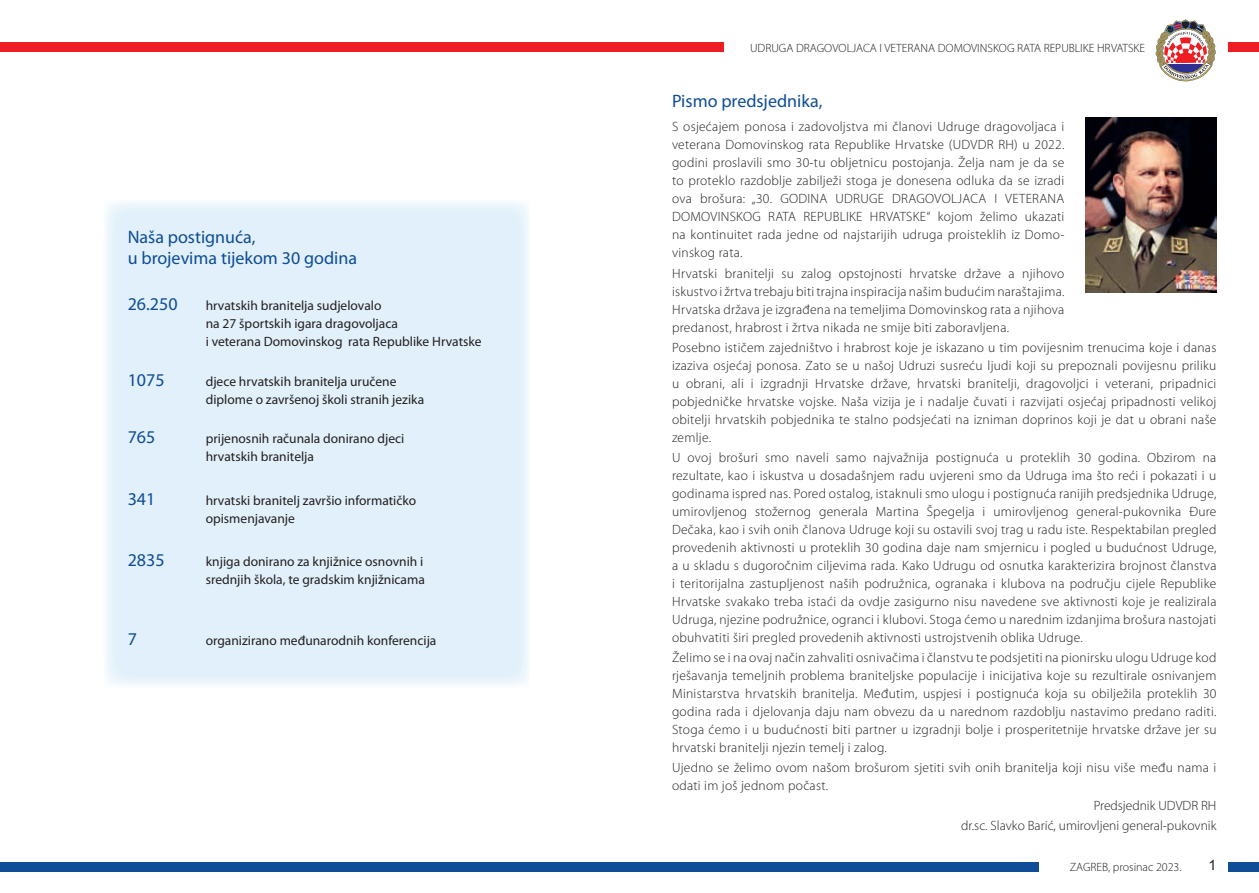
<style>
.page{position:relative;width:1259px;height:893px;background:#fff}
.page>*{position:absolute;margin:0;border:0;box-sizing:border-box;transform-origin:0 0}
.t1{font:18px/21px "Myriad Pro";color:#0f4d96}
.t2{font:14.25px "Arial";color:#231f20}
.t3{font:300 13.5px/18px "Myriad Pro";letter-spacing:.02em;color:#231f20;text-align:justify}
.t4{font:13.5px/18px "Myriad Pro";color:#231f20}
.t5{font:300 13.5px/20.1px "Myriad Pro";color:#231f20;text-align:right}
.t6{font:300 12px "Myriad Pro";color:#231f20}
</style>
<div class="page">
<div style="left:1228px;top:862px;width:31px;height:10px;background:#0f4d96"></div>
<div style="left:1228px;top:42px;width:31px;height:9px;background:#ee1d23"></div>
<svg style="left:1155px;top:19px;width:60px;height:62px"></svg>
<div style="left:0;top:862px;width:1038px;height:10px;background:#0f4d96"></div>
<div style="left:0;top:42px;width:723px;height:9px;background:#ee1d23"></div>
<img style="left:1085px;top:117px;width:131px;height:175px">
<div style="left:104px;top:200px;width:426px;height:488px;background:#e1f0fa"></div>
<h1 class="t1" style="left:128px;top:226px;width:231px">Naša postignuća,<br>u brojevima tijekom 30 godina</h1>
<h1 class="t1" style="left:128px;top:293px;width:51px">26.250</h1>
<p class="t4" style="left:206px;top:296px;width:277px">hrvatskih branitelja sudjelovalo<br>na 27 športskih igara dragovoljaca<br>i veterana Domovinskog rata Republike Hrvatske</p>
<h1 class="t1" style="left:128px;top:369px;width:38px">1075</h1>
<p class="t4" style="left:206px;top:372px;width:220px">djece hrvatskih branitelja uručene diplome o završenoj školi stranih jezika</p>
<h1 class="t1" style="left:128px;top:427px;width:29px">765</h1>
<p class="t4" style="left:206px;top:430px;width:200px">prijenosnih računala donirano djeci hrvatskih branitelja</p>
<h1 class="t1" style="left:128px;top:488px;width:29px">341</h1>
<p class="t4" style="left:206px;top:491px;width:212px">hrvatski branitelj završio informatičko opismenjavanje</p>
<h1 class="t1" style="left:128px;top:549px;width:38px">2835</h1>
<p class="t4" style="left:206px;top:552px;width:221px">knjiga donirano za knjižnice osnovnih i srednjih škola, te gradskim knjižnicama</p>
<h1 class="t1" style="left:128px;top:628px;width:11px">7</h1>
<p class="t4" style="left:206px;top:631px;width:232px">organizirano međunarodnih konferencija</p>
<p class="t6" style="left:750px;top:41px;width:397px">UDRUGA DRAGOVOLJACA I VETERANA DOMOVINSKOG RATA REPUBLIKE HRVATSKE</p>
<h1 class="t1" style="left:672px;top:90px;width:152px">Pismo predsjednika,</h1>
<p class="t3" style="left:672px;top:118px;width:394px">S osjećajem ponosa i zadovoljstva mi članovi Udruge dragovoljaca i veterana Domovinskog rata Republike Hrvatske (UDVDR RH) u 2022. godini proslavili smo 30-tu obljetnicu postojanja. Želja nam je da se to proteklo razdoblje zabilježi stoga je donesena odluka da se izradi ova brošura: „30. GODINA UDRUGE DRAGOVOLJACA I VETERANA DOMOVINSKOG RATA REPUBLIKE HRVATSKE“ kojom želimo ukazati na kontinuitet rada jedne od najstarijih udruga proisteklih iz Domo&shy;vinskog rata.</p>
<p class="t3" style="left:672px;top:264px;width:394px">Hrvatski branitelji su zalog opstojnosti hrvatske države a njihovo iskustvo i žrtva trebaju biti trajna inspiracija našim budućim naraštajima.<br>Hrvatska država je izgrađena na temeljima Domovinskog rata a njihova predanost, hrabrost i žrtva nikada ne smije biti zaboravljena.</p>
<p class="t3" style="left:672px;top:338px;width:546px">Posebno ističem zajedništvo i hrabrost koje je iskazano u tim povijesnim trenucima koje i danas izaziva osjećaj ponosa. Zato se u našoj Udruzi susreću ljudi koji su prepoznali povijesnu priliku u obrani, ali i izgradnji Hrvatske države, hrvatski branitelji, dragovoljci i veterani, pripadnici pobjedničke hrvatske vojske. Naša vizija je i nadalje čuvati i razvijati osjećaj pripadnosti velikoj obitelji hrvatskih pobjednika te stalno podsjećati na izniman doprinos koji je dat u obrani naše zemlje.</p>
<p class="t3" style="left:672px;top:448px;width:546px">U ovoj brošuri smo naveli samo najvažnija postignuća u proteklih 30 godina. Obzirom na rezultate, kao i iskustva u dosadašnjem radu uvjereni smo da Udruga ima što reći i pokazati i u godinama ispred nas. Pored ostalog, istaknuli smo ulogu i postignuća ranijih predsjednika Udruge, umirovljenog stožernog generala Martina Špegelja i umirovljenog general-pukovnika Đure Dečaka, kao i svih onih članova Udruge koji su ostavili svoj trag u radu iste. Respektabilan pregled provedenih aktivnosti u proteklih 30 godina daje nam smjernicu i pogled u budućnost Udruge, a u skladu s dugoročnim ciljevima rada. Kako Udrugu od osnutka karakterizira brojnost članstva i teritorijalna zastupljenost naših podružnica, ogranaka i klubova na području cijele Republike Hrvatske svakako treba istaći da ovdje zasigurno nisu navedene sve aktivnosti koje je realizirala Udruga, njezine podružnice, ogranci i klubovi. Stoga ćemo u narednim izdanjima brošura nastojati obuhvatiti širi pregled provedenih aktivnosti ustrojstvenih oblika Udruge.</p>
<p class="t3" style="left:672px;top:649px;width:546px">Želimo se i na ovaj način zahvaliti osnivačima i članstvu te podsjetiti na pionirsku ulogu Udruge kod rješavanja temeljnih problema braniteljske populacije i inicijativa koje su rezultirale osnivanjem Ministarstva hrvatskih branitelja. Međutim, uspjesi i postignuća koja su obilježila proteklih 30 godina rada i djelovanja daju nam obvezu da u narednom razdoblju nastavimo predano raditi.<br>Stoga ćemo i u budućnosti biti partner u izgradnji bolje i prosperitetnije hrvatske države jer su hrvatski branitelji njezin temelj i zalog.</p>
<p class="t3" style="left:672px;top:759px;width:546px">Ujedno se želimo ovom našom brošurom sjetiti svih onih branitelja koji nisu više među nama i odati im još jednom počast.</p>
<p class="t5" style="left:961px;top:796px;width:257px">Predsjednik UDVDR RH<br>dr.sc. Slavko Barić, umirovljeni general-pukovnik</p>
<p class="t6" style="left:1069px;top:860px;width:113px">ZAGREB, prosinac 2023.</p>
<p class="t2" style="left:1208px;top:856px;width:9px">1</p>
</div>
